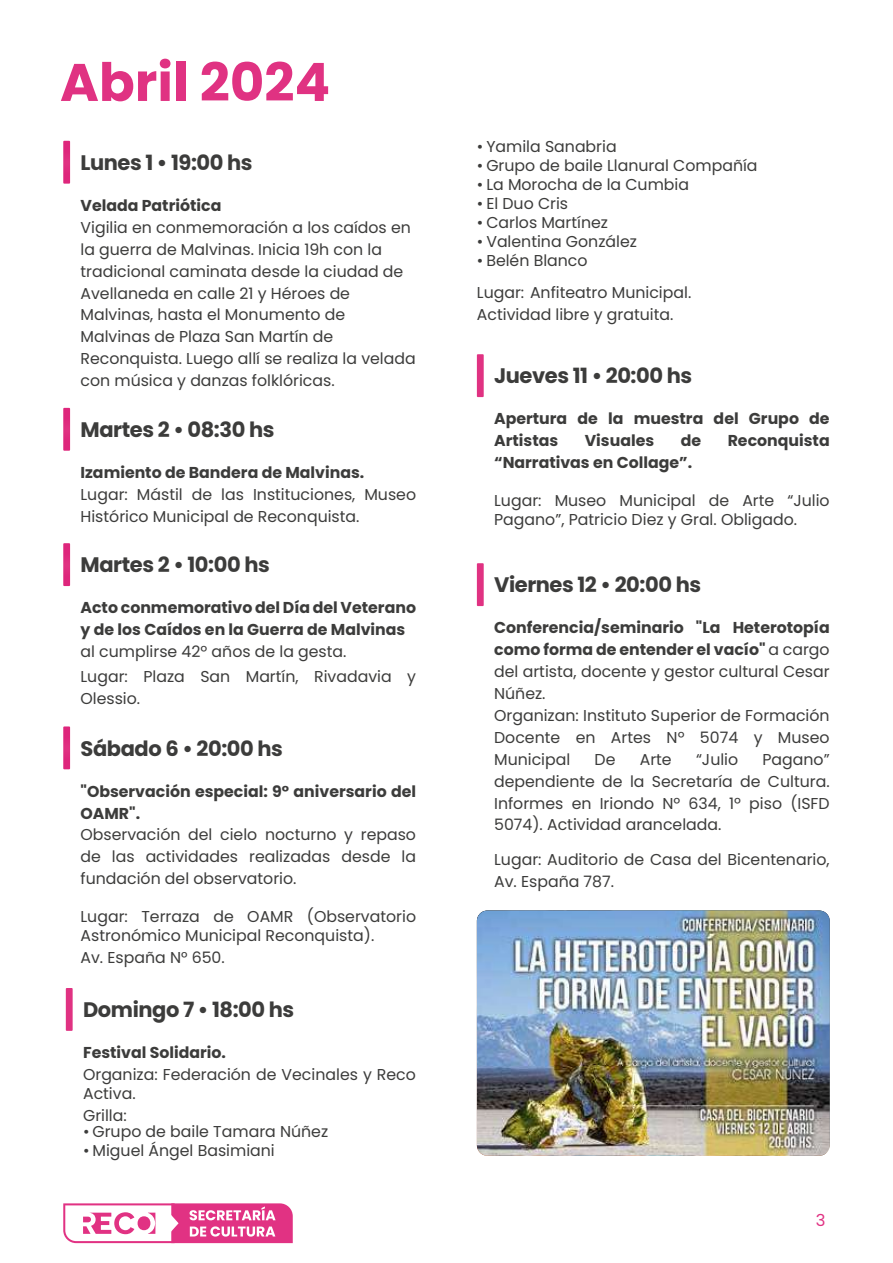
<style>
.page{position:relative;width:893px;height:1263px;background:#fff}
.page>*{position:absolute;margin:0;border:0;box-sizing:border-box;transform-origin:0 0}
.t1{font:700 52.8px "Poppins";color:#e03282}
.t2{font:700 21px "Poppins";letter-spacing:-.02em;color:#3c3c3b}
.t3{font:16.5px "Poppins";color:#e13283}
.t4{font:15.75px/21.9px "Poppins";color:#3c3c3b}
.t5{font:700 15.75px/21.9px "Poppins";color:#3c3c3b}
.s1{color:#fff}
.s2{font-weight:700}
</style>
<div class="page">
<svg style="left:63px;top:1203px;width:230px;height:40px"></svg>
<svg style="left:63px;top:726px;width:7px;height:43px"></svg>
<svg style="left:63px;top:408px;width:7px;height:43px"></svg>
<svg style="left:63px;top:543px;width:7px;height:43px"></svg>
<svg style="left:63px;top:141px;width:7px;height:43px"></svg>
<div style="left:66px;top:988px;width:7px;height:43px;background:#e03282"></div>
<div style="left:477px;top:354px;width:7px;height:43px;background:#e03282"></div>
<div style="left:477px;top:563px;width:7px;height:43px;background:#e03282"></div>
<img style="left:477px;top:995px;width:353px;height:161px">
<img style="left:477px;top:910px;width:353px;height:85px">
<h1 class="t1" style="left:60px;top:52px;width:272px">Abril 2024</h1>
<h2 class="t2" style="left:81px;top:150px;width:174px">Lunes 1 • 19:00 hs</h2>
<p class="t5" style="left:81px;top:195px;width:142px">Velada Patriótica</p>
<p class="t4" style="left:81px;top:216px;width:337px">Vigilia en conmemoración a los caídos en la guerra de Malvinas. Inicia 19h con la tradicional caminata desde la ciudad de Avellaneda en calle 21 y Héroes de Malvinas, hasta el Monumento de Malvinas de Plaza San Martín de Reconquista. Luego allí se realiza la velada con música y danzas folklóricas.</p>
<h2 class="t2" style="left:81px;top:417px;width:195px">Martes 2 • 08:30 hs</h2>
<p class="t5" style="left:81px;top:462px;width:285px">Izamiento de Bandera de Malvinas.</p>
<p class="t4" style="left:81px;top:484px;width:337px">Lugar: Mástil de las Instituciones, Museo<br>Histórico Municipal de Reconquista.</p>
<h2 class="t2" style="left:81px;top:553px;width:191px">Martes 2 • 10:00 hs</h2>
<p class="t5" style="left:81px;top:597px;width:337px">Acto conmemorativo del Día del Veterano y de los Caídos en la Guerra de Malvinas</p>
<p class="t4" style="left:81px;top:639px;width:337px;line-height:24.9px">al cumplirse 42º años de la gesta.<br>Lugar: Plaza San Martín, Rivadavia y</p>
<p class="t4" style="left:81px;top:688px;width:61px">Olessio.</p>
<h2 class="t2" style="left:81px;top:736px;width:204px">Sábado 6 • 20:00 hs</h2>
<p class="t5" style="left:81px;top:780px;width:337px">"Observación especial: 9° aniversario del<br>OAMR".</p>
<p class="t4" style="left:81px;top:824px;width:337px;text-align:justify">Observación del cielo nocturno y repaso de las actividades realizadas desde la fundación del observatorio.</p>
<p class="t4" style="left:81px;top:907px;width:337px;line-height:18.9px">Lugar: Terraza de OAMR (Observatorio<br>Astronómico Municipal Reconquista).</p>
<p class="t4" style="left:81px;top:946px;width:146px">Av. España N° 650.</p>
<h2 class="t2" style="left:83px;top:997px;width:310px">Domingo 7 • 18:00 hs <span class="s1">• 17:00 hs</span></h2>
<p class="t5" style="left:83px;top:1042px;width:144px">Festival Solidario.</p>
<p class="t4" style="left:83px;top:1065px;width:334px;line-height:18.9px">Organiza: Federación de Vecinales y Reco<br>Activa.</p>
<p class="t4" style="left:83px;top:1104px;width:45px">Grilla:</p>
<p class="t4" style="left:83px;top:1120px;width:247px">• Grupo de baile Tamara Núñez</p>
<p class="t4" style="left:83px;top:1139px;width:193px">• Miguel Ángel Basimiani</p>
<p class="t4" style="left:477px;top:136px;width:141px">• Yamila Sanabria</p>
<p class="t4" style="left:477px;top:155px;width:282px">• Grupo de baile Llanural Compañía</p>
<p class="t4" style="left:477px;top:174px;width:214px">• La Morocha de la Cumbia</p>
<p class="t4" style="left:477px;top:193px;width:93px">• El Duo Cris</p>
<p class="t4" style="left:477px;top:212px;width:133px">• Carlos Martínez</p>
<p class="t4" style="left:477px;top:231px;width:162px">• Valentina González</p>
<p class="t4" style="left:477px;top:244px;width:216px;line-height:31.8px">• Belén Blanco<br>Lugar: Anfiteatro Municipal.</p>
<p class="t4" style="left:477px;top:303px;width:198px">Actividad libre y gratuita.</p>
<h2 class="t2" style="left:494px;top:364px;width:297px">Jueves 11 • 20:00 hs <span class="s1">• 17:00 hs</span></h2>
<p class="t5" style="left:494px;top:408px;width:337px">Apertura de la muestra del Grupo de<br>Artistas</p>
<p class="t5" style="left:585px;top:430px;width:71px">Visuales</p>
<p class="t5" style="left:681px;top:430px;width:22px">de</p>
<p class="t5" style="left:728px;top:430px;width:103px">Reconquista</p>
<p class="t5" style="left:494px;top:452px;width:199px">“Narrativas en Collage”.</p>
<p class="t4" style="left:494px;top:491px;width:337px;line-height:18.9px">Lugar: Museo Municipal de Arte “Julio<br>Pagano”, Patricio Diez y Gral. Obligado.</p>
<h2 class="t2" style="left:494px;top:573px;width:208px">Viernes 12 • 20:00 hs</h2>
<p class="t4" style="left:494px;top:617px;width:337px"><span class="s2">Conferencia/seminario "La Heterotopía como forma de entender el vacío"</span> a cargo del artista, docente y gestor cultural Cesar<br>Núñez.<br>Organizan: Instituto Superior de Formación<br>Docente en Artes Nº 5074 y Museo<br>Municipal</p>
<p class="t4" style="left:595px;top:748px;width:22px">De</p>
<p class="t4" style="left:640px;top:748px;width:33px">Arte</p>
<p class="t4" style="left:696px;top:748px;width:44px">“Julio</p>
<p class="t4" style="left:494px;top:748px;width:337px;text-align:justify;text-indent:268px">Pagano” dependiente de la Secretaría de Cultura.<br>Informes en Iriondo Nº 634, 1º piso (ISFD 5074). Actividad arancelada.</p>
<p class="t4" style="left:494px;top:849px;width:337px">Lugar: Auditorio de Casa del Bicentenario,<br>Av. España 787.</p>
<p class="t3" style="left:816px;top:1211px;width:11px">3</p>
</div>
